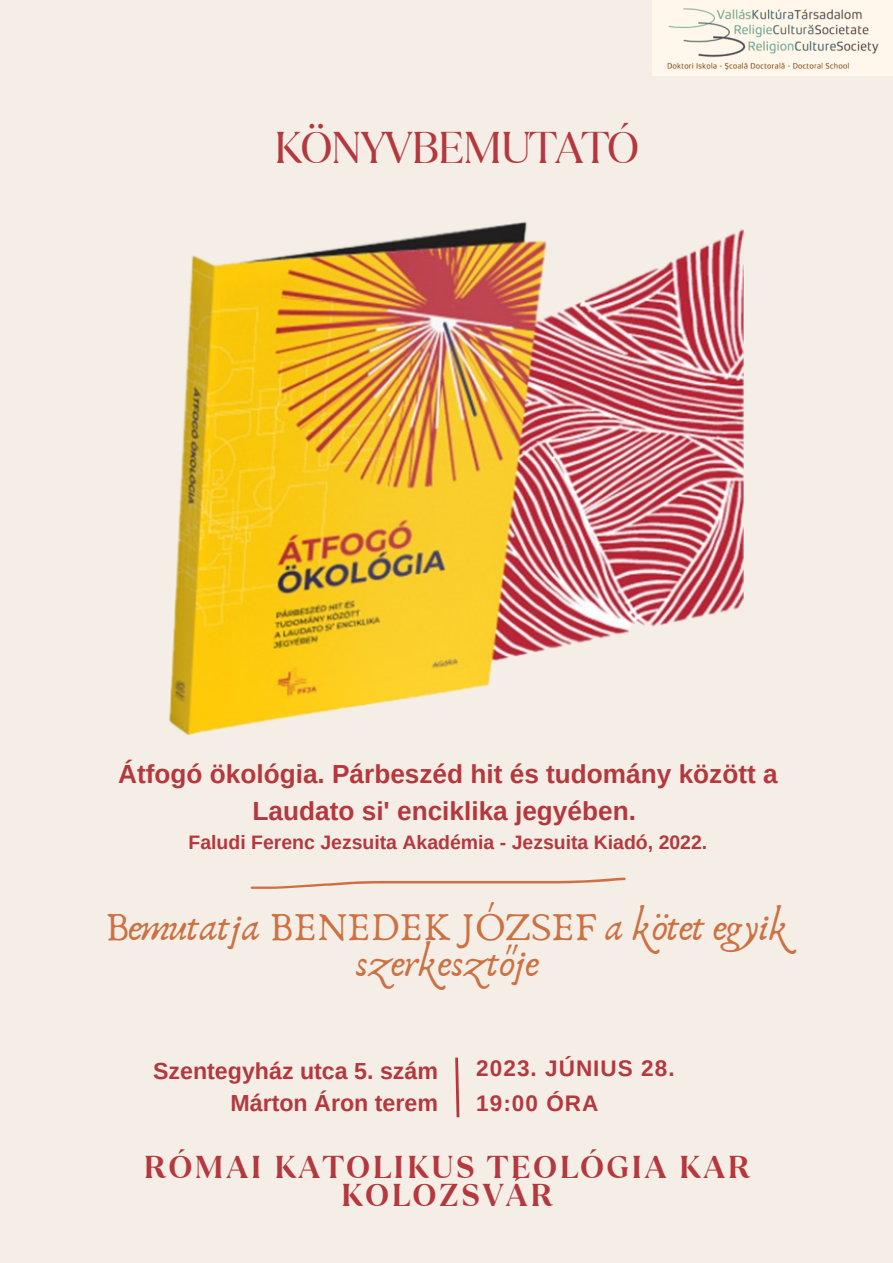
<style>
.page{position:relative;width:893px;height:1263px;background:#f4eee6}
.page>*{position:absolute;margin:0;border:0;box-sizing:border-box;transform-origin:0 0}
.t1{font:44.25px "TT Ramillas";letter-spacing:-.055em;color:#b4383d}
.t2{font:41.03px/36.6px "Anaktoria";letter-spacing:-.02em;color:#cd7143;text-align:center}
.t3{font:700 31.5px/28.1px "TT Ramillas";letter-spacing:.07em;color:#b4383d;text-align:center}
.t4{font:700 26.17px/36.6px "Arimo";color:#b4383d;text-align:center}
.t5{font:700 23.17px "Arimo";color:#b4383d}
.t6{font:700 22.5px "Arimo";letter-spacing:.045em;color:#b4383d}
.t7{font:700 19.42px "Arimo";color:#b4383d}
</style>
<div class="page">
<svg style="left:251px;top:877px;width:374px;height:12px"></svg>
<img style="left:169px;top:221px;width:575px;height:515px">
<svg style="left:455px;top:1057px;width:5px;height:61px"></svg>
<img style="left:652px;top:0;width:241px;height:76px">
<p class="t1" style="left:273px;top:117px;width:368px">KÖNYVBEMUTATÓ</p>
<p class="t4" style="left:118px;top:756px;width:661px">Átfogó ökológia. Párbeszéd hit és tudomány között a<br>Laudato si' enciklika jegyében.</p>
<p class="t7" style="left:188px;top:831px;width:520px">Faludi Ferenc Jezsuita Akadémia - Jezsuita Kiadó, 2022.</p>
<p class="t2" style="left:105px;top:909px;width:686px">Bemutatja BENEDEK JÓZSEF a kötet egyik szerkesztője</p>
<p class="t5" style="left:153px;top:1058px;width:286px">Szentegyház utca 5. szám</p>
<p class="t5" style="left:230px;top:1090px;width:209px">Márton Áron terem</p>
<p class="t6" style="left:476px;top:1056px;width:200px">2023. JÚNIUS 28.</p>
<p class="t6" style="left:476px;top:1091px;width:124px">19:00 ÓRA</p>
<p class="t3" style="left:143px;top:1153px;width:608px">RÓMAI KATOLIKUS TEOLÓGIA KAR<br>KOLOZSVÁR</p>
</div>
